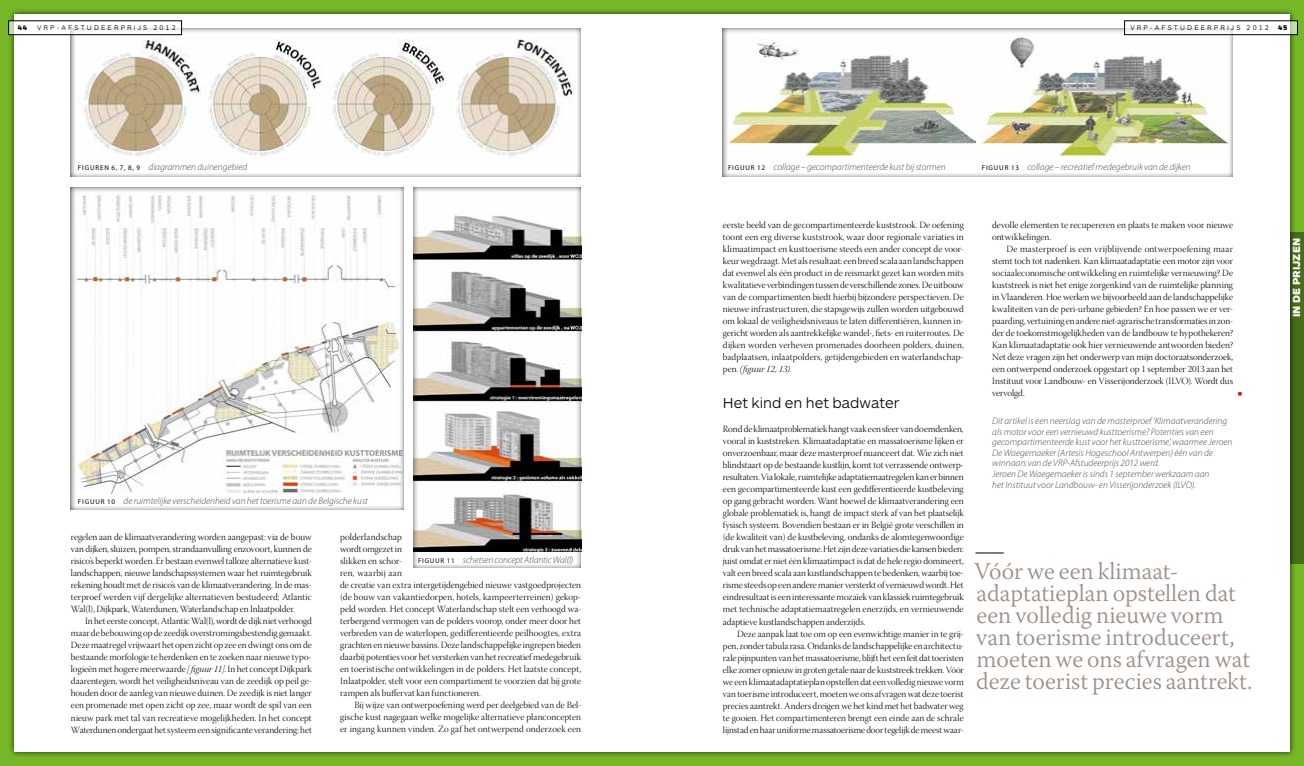
<style>
.page{position:relative;width:1304px;height:766px;background:#fff}
.page>*{position:absolute;margin:0;border:0;box-sizing:border-box;transform-origin:0 0}
.t1{font:300 24px/22px "Warnock Pro";color:#9f8f89}
.t2{font:300 15px "ARS Maquette";color:#000}
.t3{font:900 10.9px "ARS Maquette";color:#fff}
.t4{font:9.5px/12px "Warnock Pro Light Disp";color:#000;text-align:justify}
.t5{font:italic 300 9.5px/10.5px "Myriad Pro";letter-spacing:.005em;color:#494948}
.t6{font:9.5px "Warnock Pro Light It Disp";color:#000}
.t7{font:300 7px "ARS Maquette";letter-spacing:.3em;color:#000}
.t8{font:900 7px "ARS Maquette";color:#000}
.t9{font:6px "Wingdings";color:#cd1316}
.s1{font-weight:400;font-style:normal;font-size:7px;color:#000}
.s2{font-family:"Warnock Pro Light It Disp"}
.s3{font-family:"Warnock Pro Light Disp"}
</style>
<div class="page">
<div style="left:0;top:0;width:1304px;height:765px;background:#76b828"></div>
<div style="left:1283px;top:232px;width:21px;height:331px;background:#466e18"></div>
<div style="left:8px;top:8px;width:1288px;height:749px;background:#000;opacity:.75"></div>
<div style="left:14px;top:14px;width:1276px;height:737px;background:#fff"></div>
<svg style="left:975px;top:552px;width:29px;height:1px"></svg>
<div style="left:722px;top:28px;width:511px;height:150px;background:#000;opacity:.75"></div>
<div style="left:70px;top:187px;width:334px;height:323px;background:#000;opacity:.75"></div>
<img style="left:71px;top:187px;width:333px;height:307px">
<img style="left:728px;top:33px;width:247px;height:124px">
<img style="left:982px;top:33px;width:246px;height:123px">
<div style="left:70px;top:28px;width:511px;height:150px;background:#000;opacity:.75"></div>
<img style="left:78px;top:39px;width:497px;height:121px">
<div style="left:413px;top:187px;width:170px;height:381px;background:#000;opacity:.75"></div>
<img style="left:413px;top:187px;width:168px;height:364px">
<svg style="left:1126px;top:23px;width:170px;height:10px"></svg>
<div style="left:1124px;top:21px;width:174px;height:14px;border:1px solid #000"></div>
<svg style="left:11px;top:23px;width:169px;height:10px"></svg>
<div style="left:9px;top:21px;width:173px;height:14px;border:1px solid #000"></div>
<p class="t8" style="left:18px;top:23px;width:11px">44</p>
<p class="t7" style="left:37px;top:23px;width:140px">VRP-AF STU DEE RPRIJ S 2012</p>
<p class="t7" style="left:1130px;top:23px;width:140px">VRP-AF STU DEE RPRIJ S 2012</p>
<p class="t8" style="left:1278px;top:23px;width:11px">45</p>
<p class="t5" style="left:78px;top:162px;width:171px"><span class="s1">F IG UR EN 6, 7, 8, 9</span> diagrammen duinengebied</p>
<p class="t5" style="left:78px;top:495px;width:292px"><span class="s1">FIG UUR 10</span> de ruimtelijke verscheidenheid van het toerisme aan de Belgische kust</p>
<p class="t4" style="left:71px;top:532px;width:242px">regelen aan de klimaatverandering worden aangepast: via de bouw van dijken, sluizen, pompen, strandaanvulling enzovoort, kunnen de risico’s beperkt worden. Er bestaan evenwel talloze alternatieve kust&shy;landschappen, nieuwe landschapssystemen waar het ruimtegebruik rekening houdt met de risico’s van de klimaatverandering. In de mas&shy;terproef werden vijf dergelijke alternatieven bestudeerd; Atlantic Wal(l), Dijkpark, Waterdunen, Waterlandschap en Inlaatpolder.</p>
<p class="t4" style="left:71px;top:616px;width:242px;text-indent:14px">In het eerste concept, Atlantic Wal(l), wordt de dijk niet verhoogd maar de bebouwing op de zeedijk overstromingsbestendig gemaakt.<br>Deze maatregel vrijwaart het open zicht op zee en dwingt ons om de bestaande morfologie te herdenken en te zoeken naar nieuwe typo&shy;logieën met hogere meerwaarde <span class="s2">[ figuur 11]</span>. In het concept Dijkpark daarentegen, wordt het veiligheidsniveau van de zeedijk op peil ge&shy;houden door de aanleg van nieuwe duinen. De zeedijk is niet langer een promenade met open zicht op zee, maar wordt de spil van een nieuw park met tal van recreatieve mogelijkheden. In het concept Waterdunen ondergaat het systeem een significante verandering: het</p>
<p class="t4" style="left:340px;top:532px;width:242px;text-align:left">polderlandschap<br>wordt omgezet in<br>slikken en schor-<br>ren, waarbij aan<br>de creatie van extra intergetijdengebied nieuwe vastgoedprojecten (de bouw van vakantiedorpen, hotels, kampeerterreinen) gekop&shy;peld worden. Het concept Waterlandschap stelt een verhoogd wa&shy;terbergend vermogen van de polders voorop, onder meer door het verbreden van de waterlopen, gedifferentieerde peilhoogtes, extra grachten en nieuwe bassins. Deze landschappelijke ingrepen bieden daarbij potenties voor het versterken van het recreatief medegebruik en toeristische ontwikkelingen in de polders. Het laatste concept, Inlaatpolder, stelt voor een compartiment te voorzien dat bij grote rampen als buffervat kan functioneren.</p>
<p class="t4" style="left:340px;top:700px;width:242px;text-indent:14px">Bij wijze van ontwerpoefening werd per deelgebied van de Bel&shy;gische kust nagegaan welke mogelijke alternatieve planconcepten er ingang kunnen vinden. Zo gaf het ontwerpend onderzoek een</p>
<p class="t5" style="left:418px;top:554px;width:157px"><span class="s1">FIG UUR 11</span> schetsen concept Atlantic Wal(l)</p>
<p class="t5" style="left:728px;top:162px;width:219px"><span class="s1">FIG UUR 12</span> collage – gecompartimenteerde kust bij stormen</p>
<p class="t5" style="left:982px;top:162px;width:210px"><span class="s1">FIG UUR 13</span> collage – recreatief medegebruik van de dijken</p>
<p class="t4" style="left:723px;top:220px;width:242px">eerste beeld van de gecompartimenteerde kuststrook. De oefening toont een erg diverse kuststrook, waar door regionale variaties in klimaatimpact en kusttoerisme steeds een ander concept de voor&shy;keur wegdraagt. Met als resultaat: een breed scala aan landschappen dat evenwel als één product in de reismarkt gezet kan worden mits kwalitatieve verbindingen tussen de verschillende zones. De uitbouw van de compartimenten biedt hierbij bijzondere perspectieven. De nieuwe infrastructuren, die stapsgewijs zullen worden uitgebouwd om lokaal de veiligheidsniveaus te laten differentiëren, kunnen in&shy;gericht worden als aantrekkelijke wandel-, fiets- en ruiterroutes. De dijken worden verheven promenades doorheen polders, duinen, badplaatsen, inlaatpolders, getijdengebieden en waterlandschap-</p>
<p class="t6" style="left:723px;top:364px;width:70px"><span class="s3">pen.</span> (figuur 12, 13).</p>
<h2 class="t2" style="left:723px;top:393px;width:178px">Het kind en het badwater</h2>
<p class="t4" style="left:723px;top:424px;width:243px">Rond de klimaatproblematiek hangt vaak een sfeer van doemdenken, vooral in kuststreken. Klimaatadaptatie en massatoerisme lijken er onverzoenbaar, maar deze masterproef nuanceert dat. Wie zich niet blindstaart op de bestaande kustlijn, komt tot verrassende ontwerp&shy;resultaten. Via lokale, ruimtelijke adaptatiemaatregelen kan er binnen een gecompartimenteerde kust een gedifferentieerde kustbeleving op gang gebracht worden. Want hoewel de klimaatverandering een globale problematiek is, hangt de impact sterk af van het plaatselijk fysisch systeem. Bovendien bestaan er in België grote verschillen in (de kwaliteit van) de kustbeleving, ondanks de alomtegenwoordige druk van het massatoerisme. Het zijn deze variaties die kansen bieden: juist omdat er niet één klimaatimpact is dat de hele regio domineert, valt een breed scala aan kustlandschappen te bedenken, waarbij toe&shy;risme steeds op een andere manier versterkt of vernieuwd wordt. Het eindresultaat is een interessante mozaïek van klassiek ruimtegebruik met technische adaptatiemaatregelen enerzijds, en vernieuwende adaptieve kustlandschappen anderzijds.</p>
<p class="t4" style="left:723px;top:628px;width:242px;text-indent:14px">Deze aanpak laat toe om op een evenwichtige manier in te grij&shy;pen, zonder tabula rasa. Ondanks de landschappelijke en architectu&shy;rale pijnpunten van het massatoerisme, blijft het een feit dat toeristen elke zomer opnieuw in groten getale naar de kuststreek trekken. Vóór we een klimaatadaptatieplan opstellen dat een volledig nieuwe vorm van toerisme introduceert, moeten we ons afvragen wat deze toerist precies aantrekt. Anders dreigen we het kind met het badwater weg te gooien. Het compartimenteren brengt een einde aan de schrale lijnstad en haar uniforme massatoerisme door tegelijk de meest waar-</p>
<p class="t4" style="left:992px;top:220px;width:242px">devolle elementen te recupereren en plaats te maken voor nieuwe ontwikkelingen.</p>
<p class="t4" style="left:992px;top:244px;width:242px;text-indent:14px">De masterproef is een vrijblijvende ontwerpoefening maar stemt toch tot nadenken. Kan klimaatadaptatie een motor zijn voor sociaaleconomische ontwikkeling en ruimtelijke vernieuwing? De kuststreek is niet het enige zorgenkind van de ruimtelijke planning in Vlaanderen. Hoe werken we bijvoorbeeld aan de landschappelijke kwaliteiten van de peri-urbane gebieden? En hoe passen we er ver&shy;paarding, vertuining en andere niet-agrarische transformaties in zon&shy;der de toekomstmogelijkheden van de landbouw te hypothekeren?<br>Kan klimaatadaptatie ook hier vernieuwende antwoorden bieden?<br>Net deze vragen zijn het onderwerp van mijn doctoraatsonderzoek, een ontwerpend onderzoek opgestart op 1 september 2013 aan het Instituut voor Landbouw- en Visserijonderzoek (ILVO). Wordt dus vervolgd.</p>
<p class="t5" style="left:992px;top:416px;width:242px">Dit artikel is een neerslag van de masterproef ‘Klimaatverandering als motor voor een vernieuwd kusttoerisme? Potenties van een gecompartimenteerde kust voor het kusttoerisme’, waarmee Jeroen De Waegemaeker (Artesis Hogeschool Antwerpen) één van de winnaars van de VRP-Afstudeerprijs 2012 werd.<br>Jeroen De Waegemaeker is sinds 1 september werkzaam aan<br>het Instituut voor Landbouw- en Visserijonderzoek (ILVO).</p>
<p class="t9" style="left:1238px;top:391px;width:6px">■</p>
<h1 class="t1" style="left:974px;top:559px;width:280px">Vóór we een klimaat&shy;adaptatieplan opstellen dat een volledig nieuwe vorm van toerisme introduceert, moeten we ons afvragen wat deze toerist precies aantrekt.</h1>
<p class="t3" style="left:1289px;top:317px;width:80px;rotate:-90deg">In de prijzen</p>
</div>
